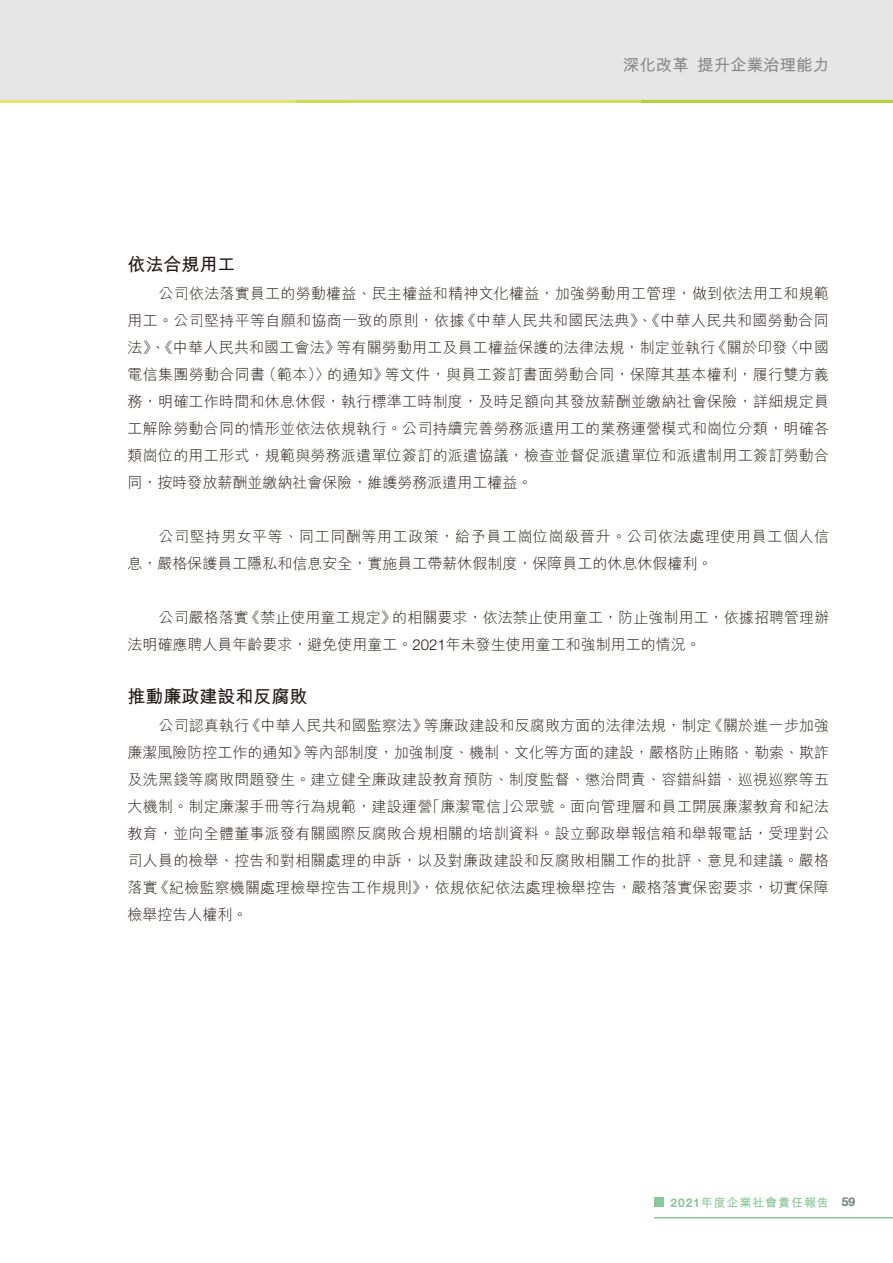
<style>
.page{position:relative;width:893px;height:1263px;background:#fff}
.page>*{position:absolute;margin:0;border:0;box-sizing:border-box;transform-origin:0 0}
.t1{font:18px "M Hei HK Bold E Ten B5 H";color:#231916}
.t2{font:16.5px "M Hei HK Bold E Ten B5 H";color:#898989}
.t3{font:15px/27px "M Hei HK Light E Ten B5 H";letter-spacing:.005em;color:#231916;text-align:justify}
.t4{font:15px/27px "M Hei HK Light E Ten B5 H";letter-spacing:.04em;color:#231916}
.t5{font:12px "M Hei HK Bold E Ten B5 H";letter-spacing:.075em;color:#89c897}
.s1{font-family:"Helvetica Neue LT Std";font-weight:300}
.s2{font-family:"Helvetica Neue LT Std";font-weight:700}
</style>
<div class="page">
<div style="left:0;top:0;width:893px;height:100px;background:#e6e6e7"></div>
<hr style="left:654px;top:1217px;width:239px;height:1px;background:#89c897">
<div style="left:654px;top:1197px;width:10px;height:10px;background:#89c897"></div>
<hr style="left:0;top:100px;width:345px;height:3px;background:#e0e669">
<hr style="left:296px;top:100px;width:344px;height:3px;background:#cadc50">
<hr style="left:640px;top:100px;width:253px;height:3px;background:#b2d137">
<p class="t2" style="left:623px;top:59px;width:208px">深化改革提升企業治理能力</p>
<p class="t1" style="left:128px;top:258px;width:110px">依法合規用工</p>
<p class="t3" style="left:128px;top:281px;width:703px;text-indent:31px">公司依法落實員工的勞動權益、民主權益和精神文化權益，加強勞動用工管理，做到依法用工和規範用工。公司堅持平等自願和協商一致的原則，依據《中華人民共和國民法典》、《中華人民共和國勞動合同法》、《中華人民共和國工會法》等有關勞動用工及員工權益保護的法律法規，制定並執行《關於印發〈中國電信集團勞動合同書（範本）〉的通知》等文件，與員工簽訂書面勞動合同，保障其基本權利，履行雙方義務，明確工作時間和休息休假，執行標準工時制度，及時足額向其發放薪酬並繳納社會保險，詳細規定員工解除勞動合同的情形並依法依規執行。公司持續完善勞務派遣用工的業務運營模式和崗位分類，明確各類崗位的用工形式，規範與勞務派遣單位簽訂的派遣協議，檢查並督促派遣單位和派遣制用工簽訂勞動合同，按時發放薪酬並繳納社會保險，維護勞務派遣用工權益。</p>
<p class="t4" style="left:128px;top:524px;width:703px;text-indent:31px">公司堅持男女平等、同工同酬等用工政策，給予員工崗位崗級晉升。公司依法處理使用員工個人信息，嚴格保護員工隱私和信息安全，實施員工帶薪休假制度，保障員工的休息休假權利。</p>
<p class="t3" style="left:128px;top:605px;width:703px;text-indent:31px">公司嚴格落實《禁止使用童工規定》的相關要求，依法禁止使用童工，防止強制用工，依據招聘管理辦法明確應聘人員年齡要求，避免使用童工。<span class="s1">2021</span>年未發生使用童工和強制用工的情況。</p>
<p class="t1" style="left:128px;top:690px;width:182px">推動廉政建設和反腐敗</p>
<p class="t3" style="left:128px;top:713px;width:703px;text-indent:31px">公司認真執行《中華人民共和國監察法》等廉政建設和反腐敗方面的法律法規，制定《關於進一步加強廉潔風險防控工作的通知》等內部制度，加強制度、機制、文化等方面的建設，嚴格防止賄賂、勒索、欺詐及洗黑錢等腐敗問題發生。建立健全廉政建設教育預防、制度監督、懲治問責、容錯糾錯、巡視巡察等五大機制。制定廉潔手冊等行為規範，建設運營「廉潔電信」公眾號。面向管理層和員工開展廉潔教育和紀法教育，並向全體董事派發有關國際反腐敗合規相關的培訓資料。設立郵政舉報信箱和舉報電話，受理對公司人員的檢舉、控告和對相關處理的申訴，以及對廉政建設和反腐敗相關工作的批評、意見和建議。嚴格落實《紀檢監察機關處理檢舉控告工作規則》，依規依紀依法處理檢舉控告，嚴格落實保密要求，切實保障檢舉控告人權利。</p>
<p class="t5" style="left:670px;top:1198px;width:186px"><span class="s2">2021</span>年度企業社會責任報告 <span class="s2">59</span></p>
</div>
